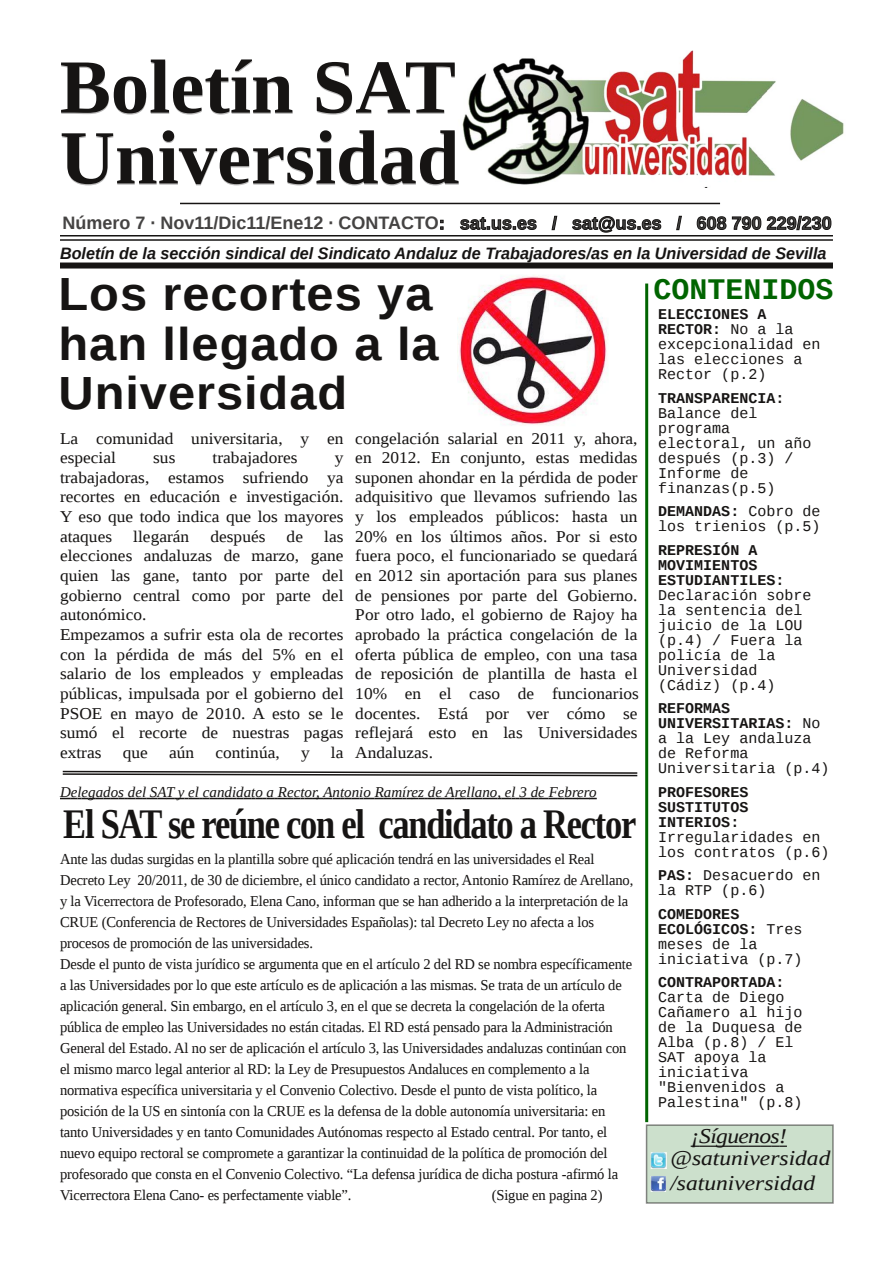
<style>
.page{position:relative;width:893px;height:1263px;background:#fff}
.page>*{position:absolute;margin:0;border:0;box-sizing:border-box;transform-origin:0 0}
.t1{font:700 76.5px/70.8px "Liberation Serif";color:#161413}
.t2{font:700 46.5px/49.8px "Liberation Sans";letter-spacing:.02em;color:#161413;scale:1.05 1}
.t3{font:700 42px "Liberation Serif";letter-spacing:-.035em;color:#161413;scale:.82 1}
.t4{font:700 30px "Liberation Mono";color:#006400}
.t5{font:italic 21px/21.8px "Liberation Serif";color:#161413;scale:1.12 1}
.t6{font:700 18px "Liberation Sans";color:rgb(22 20 19/.8)}
.t7{font:16.5px/19.6px "Liberation Serif";letter-spacing:.005em;color:#161413;scale:1.05 1}
.t8{font:italic 700 16.5px "Liberation Sans";color:#161413}
.t9{font:15px/21px "Liberation Serif";letter-spacing:-.01em;color:#161413}
.t10{font:15px/15px "Liberation Mono";color:#161413}
.t11{font:700 15px/15px "Liberation Mono";color:#161413}
.t12{font:italic 15px "Liberation Serif";color:#161413}
.s1{font-weight:700}
</style>
<div class="page">
<img style="left:462px;top:51px;width:382px;height:137px">
<hr style="left:180px;top:203px;width:540px;height:1px;background:#161413">
<hr style="left:60px;top:235px;width:773px;height:1px;background:#161413">
<hr style="left:60px;top:239px;width:773px;height:2px;background:#161413">
<div style="left:60px;top:262px;width:773px;height:6px;background:#161413"></div>
<img style="left:457px;top:275px;width:151px;height:151px">
<hr style="left:645px;top:284px;width:3px;height:838px;background:#006400">
<svg style="left:62px;top:770px;width:576px;height:7px"></svg>
<div style="left:646px;top:1125px;width:187px;height:78px;background:#cce0cc"></div>
<svg style="left:691px;top:1145px;width:96px;height:2px"></svg>
<img style="left:651px;top:1152px;width:16px;height:16px">
<img style="left:651px;top:1176px;width:15px;height:15px">
<svg style="left:60px;top:798px;width:537px;height:1px"></svg>
<h1 class="t1" style="left:60px;top:51px;width:401px">Boletín SAT<br>Universidad</h1>
<p class="t6" style="left:62px;top:213px;width:771px">Número 7 · Nov11/Dic11/Ene12 · CONTACTO: sat.us.es / sat@us.es / 608 790 229/230</p>
<p class="t8" style="left:60px;top:244px;width:768px">Boletín de la sección sindical del Sindicato Andaluz de Trabajadores/as en la Universidad de Sevilla</p>
<h2 class="t2" style="left:58px;top:269px;width:364px">Los recortes ya han llegado a la<br>Universidad</h2>
<p class="t7" style="left:60px;top:428px;width:271px">La comunidad universitaria, y en especial</p>
<p class="t7" style="left:355px;top:428px;width:272px;text-align:justify">congelación salarial en 2011 y, ahora, en 2012. En conjunto, estas medidas suponen ahondar en la pérdida de poder adquisitivo que llevamos sufriendo las y los empleados públicos: hasta un 20% en los últimos años. Por si esto fuera poco, el funcionariado se quedará en 2012 sin aportación para sus planes de pensiones por parte del Gobierno.<br>Por otro lado, el gobierno de Rajoy ha aprobado la práctica congelación de la oferta pública de empleo, con una tasa de reposición de plantilla de hasta el 10% en el caso de funcionarios docentes. Está por ver cómo se reflejará esto en las Universidades Andaluzas.</p>
<p class="t7" style="left:153px;top:448px;width:23px">sus</p>
<p class="t7" style="left:213px;top:448px;width:82px">trabajadores</p>
<p class="t7" style="left:60px;top:448px;width:271px;text-align:justify;text-indent:275px">y trabajadoras, estamos sufriendo ya recortes en educación e investigación.<br>Y eso que todo indica que los mayores ataques</p>
<p class="t7" style="left:133px;top:526px;width:55px">llegarán</p>
<p class="t7" style="left:210px;top:526px;width:54px">después</p>
<p class="t7" style="left:287px;top:526px;width:17px">de</p>
<p class="t7" style="left:60px;top:526px;width:271px;text-indent:264px">las elecciones andaluzas de marzo, gane quien las gane, tanto por parte del gobierno central como por parte del autonómico.<br>Empezamos a sufrir esta ola de recortes con la pérdida de más del 5% en el salario de los empleados y empleadas públicas, impulsada por el gobierno del<br>PSOE en mayo de 2010. A esto se le sumó el recorte de nuestras pagas extras</p>
<p class="t7" style="left:123px;top:742px;width:25px">que</p>
<p class="t7" style="left:169px;top:742px;width:25px">aún</p>
<p class="t7" style="left:215px;top:742px;width:63px">continúa,</p>
<p class="t7" style="left:301px;top:742px;width:10px">y</p>
<p class="t7" style="left:331px;top:742px;width:13px">la</p>
<p class="t12" style="left:60px;top:783px;width:538px">Delegados del SAT y el candidato a Rector, Antonio Ramírez de Arellano, el 3 de Febrero</p>
<h3 class="t3" style="left:63px;top:800px;width:700px">El SAT se reúne con el candidato a Rector</h3>
<p class="t9" style="left:60px;top:848px;width:575px">Ante las dudas surgidas en la plantilla sobre qué aplicación tendrá en las universidades el Real Decreto Ley 20/2011, de 30 de diciembre, el único candidato a rector, Antonio Ramírez de Arellano, y la Vicerrectora de Profesorado, Elena Cano, informan que se han adherido a la interpretación de la CRUE (Conferencia de Rectores de Universidades Españolas): tal Decreto Ley no afecta a los procesos de promoción de las universidades.<br>Desde el punto de vista jurídico se argumenta que en el artículo 2 del RD se nombra específicamente a las Universidades por lo que este artículo es de aplicación a las mismas. Se trata de un artículo de aplicación general. Sin embargo, en el artículo 3, en el que se decreta la congelación de la oferta pública de empleo las Universidades no están citadas. El RD está pensado para la Administración General del Estado. Al no ser de aplicación el artículo 3, las Universidades andaluzas continúan con el mismo marco legal anterior al RD: la Ley de Presupuestos Andaluces en complemento a la normativa específica universitaria y el Convenio Colectivo. Desde el punto de vista político, la posición de la US en sintonía con la CRUE es la defensa de la doble autonomía universitaria: en tanto Universidades y en tanto Comunidades Autónomas respecto al Estado central. Por tanto, el nuevo equipo rectoral se compromete a garantizar la continuidad de la política de promoción del profesorado que consta en el Convenio Colectivo. “La defensa jurídica de dicha postura -afirmó la Vicerrectora Elena Cano- es perfectamente viable”.</p>
<p class="t9" style="left:492px;top:1184px;width:112px">(Sigue en pagina 2)</p>
<h3 class="t4" style="left:653px;top:274px;width:182px">CONTENIDOS</h3>
<p class="t10" style="left:658px;top:308px;width:164px"><span class="s1">ELECCIONES A<br>RECTOR:</span> No a la excepcionalidad en las elecciones a<br>Rector (p.2)</p>
<p class="t11" style="left:658px;top:391px;width:128px">TRANSPARENCIA:</p>
<p class="t10" style="left:658px;top:406px;width:155px">Balance del programa electoral, un año después (p.3) /<br>Informe de finanzas(p.5)</p>
<p class="t10" style="left:658px;top:505px;width:164px"><span class="s1">DEMANDAS:</span> Cobro de los trienios (p.5)</p>
<p class="t11" style="left:658px;top:543px;width:128px">REPRESIÓN A<br>MOVIMIENTOS<br>ESTUDIANTILES:</p>
<p class="t10" style="left:658px;top:588px;width:155px">Declaración sobre la sentencia del juicio de la LOU (p.4) / Fuera la policía de la<br>Universidad (Cádiz) (p.4)</p>
<p class="t10" style="left:658px;top:702px;width:173px"><span class="s1">REFORMAS<br>UNIVERSITARIAS:</span> No a la Ley andaluza de Reforma<br>Universitaria (p.4)</p>
<p class="t11" style="left:658px;top:785px;width:92px;text-align:justify">PROFESORES SUSTITUTOS INTERIOS:</p>
<p class="t10" style="left:658px;top:830px;width:173px">Irregularidades en los contratos (p.6)</p>
<p class="t10" style="left:658px;top:869px;width:164px"><span class="s1">PAS:</span> Desacuerdo en la RTP (p.6)</p>
<p class="t10" style="left:658px;top:907px;width:146px"><span class="s1">COMEDORES<br>ECOLÓGICOS:</span> Tres meses de la iniciativa (p.7)</p>
<p class="t11" style="left:658px;top:976px;width:128px">CONTRAPORTADA:</p>
<p class="t10" style="left:658px;top:991px;width:146px">Carta de Diego<br>Cañamero al hijo de la Duquesa de<br>Alba (p.8) / El<br>SAT apoya la iniciativa "Bienvenidos a<br>Palestina" (p.8)</p>
<h3 class="t5" style="left:670px;top:1125px;width:144px;text-indent:20px">¡Síguenos! @satuniversidad</h3>
<h3 class="t5" style="left:670px;top:1172px;width:131px">/satuniversidad</h3>
</div>
